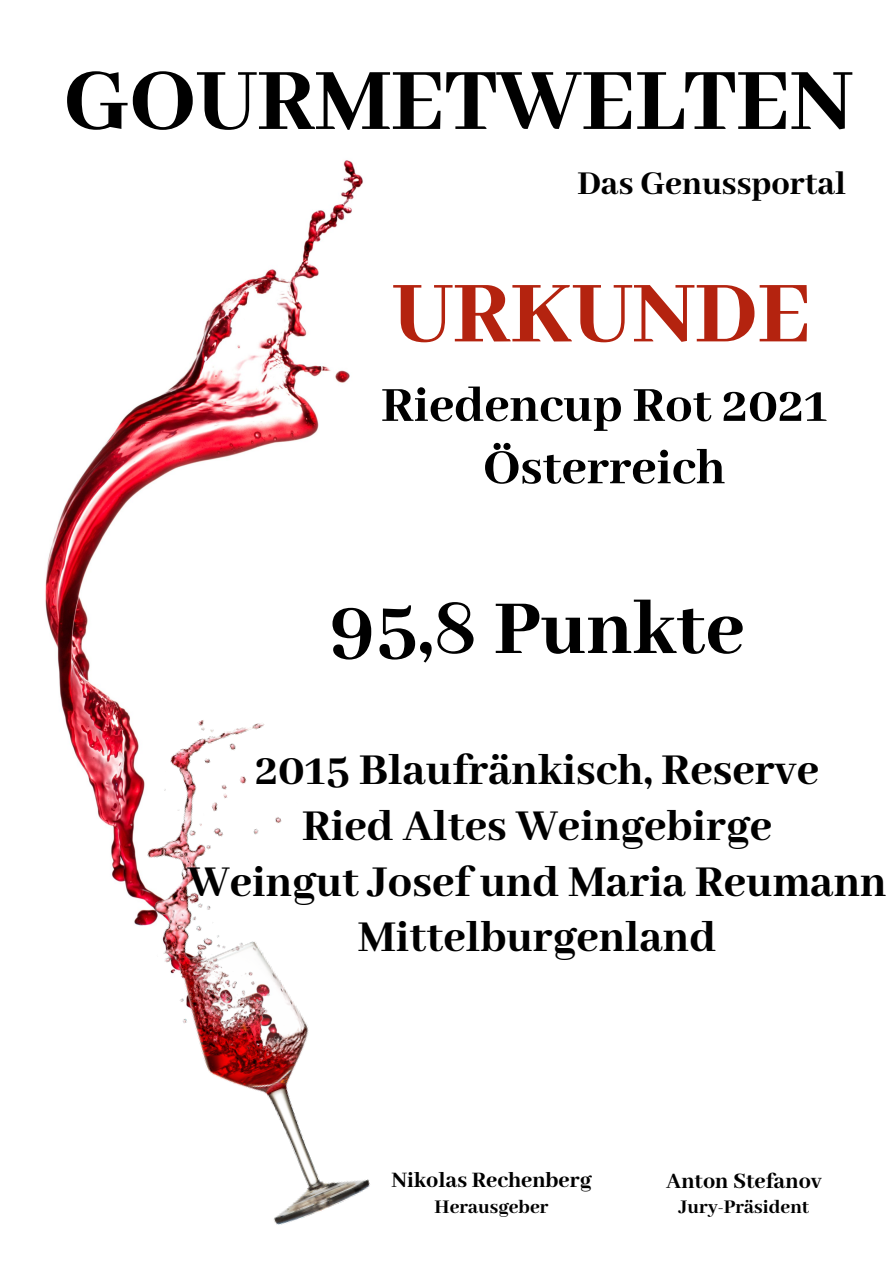
<style>
.page{position:relative;width:894px;height:1264px;background:#fff}
.page>*{position:absolute;margin:0;border:0;box-sizing:border-box;transform-origin:0 0}
.t1{font:800 96.75px "Abhaya Libre";color:#000}
.t2{font:800 96.15px "Abhaya Libre";color:#b4230f}
.t3{font:800 84px "Abhaya Libre";color:#000}
.t4{font:800 54px "Abhaya Libre";color:#000}
.t5{font:800 48px "Abhaya Libre";color:#000}
.t6{font:800 36.3px "Abhaya Libre";color:#000}
.t7{font:800 24px "Abhaya Libre";color:#000}
.t8{font:800 21px "Abhaya Libre";color:#000}
</style>
<div class="page">
<img style="left:45px;top:160px;width:318px;height:570px">
<img style="left:68px;top:699px;width:302px;height:526px">
<p class="t1" style="left:64px;top:48px;width:790px">GOURMETWELTEN</p>
<p class="t6" style="left:577px;top:163px;width:270px">Das Genussportal</p>
<p class="t2" style="left:392px;top:261px;width:420px">URKUNDE</p>
<p class="t4" style="left:381px;top:375px;width:447px">Riedencup Rot 2021</p>
<p class="t4" style="left:483px;top:438px;width:244px">Österreich</p>
<p class="t3" style="left:329px;top:582px;width:416px">95,8 Punkte</p>
<p class="t5" style="left:255px;top:743px;width:565px">2015 Blaufränkisch, Reserve</p>
<p class="t5" style="left:302px;top:799px;width:471px">Ried Altes Weingebirge</p>
<p class="t5" style="left:188px;top:855px;width:700px">Weingut Josef und Maria Reumann</p>
<p class="t5" style="left:358px;top:911px;width:359px">Mittelburgenland</p>
<p class="t7" style="left:391px;top:1167px;width:201px">Nikolas Rechenberg</p>
<p class="t8" style="left:434px;top:1194px;width:115px">Herausgeber</p>
<p class="t7" style="left:666px;top:1167px;width:157px">Anton Stefanov</p>
<p class="t8" style="left:678px;top:1194px;width:132px">Jury-Präsident</p>
</div>
